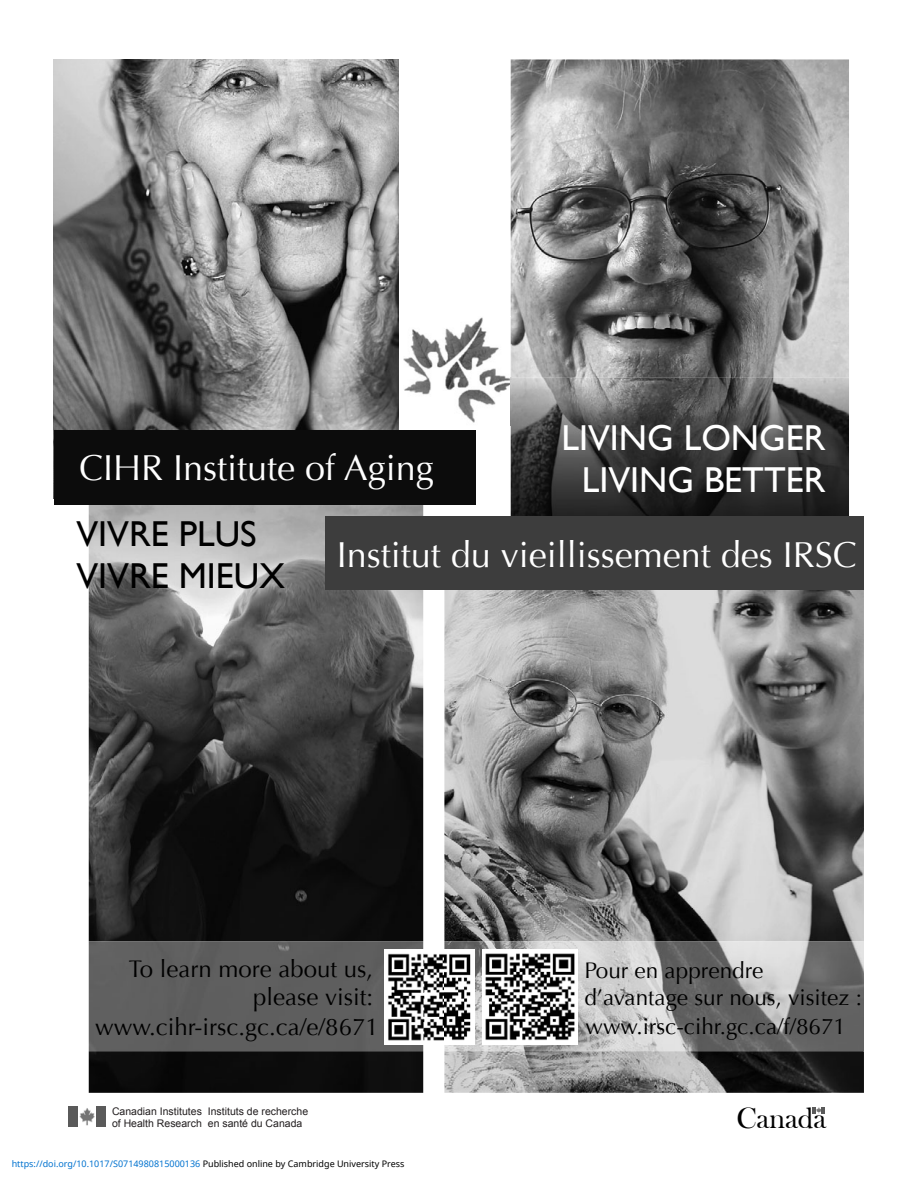
<style>
.page{position:relative;width:918px;height:1188px;background:#fff}
.page>*{position:absolute;margin:0;border:0;box-sizing:border-box;transform-origin:0 0}
.t1{font:36px/66.6px "Optima";color:#fff}
.t2{font:36px/42px "Gill Sans";color:#fff;text-align:center}
.t3{font:36px "Gill Sans";color:#000}
.t4{font:30px "Bask Old Face";color:#000}
.t5{font:24px/29px "Optima";color:#000;text-align:right}
.t6{font:22.5px/27px "Optima";color:#000}
.t7{font:10.5px/12px "Arial";color:#231f20}
.t8{font:9px "Noto Sans";color:#0172cf}
.s1{font-family:"Gill Sans";color:#000}
.s2{color:#000}
</style>
<div class="page">
<img style="left:511px;top:59px;width:338px;height:319px">
<img style="left:511px;top:378px;width:338px;height:138px">
<img style="left:54px;top:59px;width:345px;height:371px">
<img style="left:89px;top:504px;width:334px;height:589px">
<img style="left:444px;top:589px;width:420px;height:504px">
<div style="left:326px;top:516px;width:538px;height:73px;background:#3d3d3d"></div>
<img style="left:79px;top:1108px;width:16px;height:18px">
<div style="left:68px;top:1106px;width:10px;height:21px;background:#5a5a5a"></div>
<div style="left:96px;top:1106px;width:10px;height:21px;background:#5a5a5a"></div>
<div style="left:89px;top:941px;width:334px;height:110px;background:#5f5f5f"></div>
<img style="left:444px;top:941px;width:420px;height:110px">
<img style="left:385px;top:949px;width:89px;height:96px">
<img style="left:482px;top:949px;width:96px;height:96px">
<svg style="left:812px;top:1107px;width:13px;height:7px"></svg>
<div style="left:54px;top:430px;width:422px;height:74px;background:#0c0c0c"></div>
<img style="left:403px;top:317px;width:109px;height:109px">
<img style="left:511px;top:378px;width:1px;height:48px">
<p class="t2" style="left:562px;top:417px;width:265px">LIVING LONGER<br>LIVING BETTER</p>
<p class="t1" style="left:77px;top:435px;width:359px">CIHR Institute of Aging<br><span class="s1">VIVRE PLUS</span></p>
<p class="t3" style="left:77px;top:555px;width:210px">VIVRE MIEUX</p>
<p class="t1" style="left:337px;top:522px;width:522px">Institut du vieillissement des IRSC</p>
<p class="t5" style="left:95px;top:954px;width:285px">To learn more about us, please visit: www.cihr-irsc.gc.ca/e/8671</p>
<p class="t6" style="left:584px;top:957px;width:279px">Pour en apprendre d’avantage sur nous, visitez :</p>
<p class="t6" style="left:586px;top:1013px;width:262px">www.irsc-cihr.gc.ca/f/8671</p>
<p class="t7" style="left:112px;top:1105px;width:91px">Canadian Institutes of Health Research</p>
<p class="t7" style="left:208px;top:1105px;width:102px">Instituts de recherche en santé du Canada</p>
<p class="t4" style="left:737px;top:1106px;width:91px">Canada</p>
<p class="t8" style="left:12px;top:1157px;width:394px">https://doi.org/10.1017/S0714980815000136 <span class="s2">Published online by Cambridge University Press</span></p>
</div>
